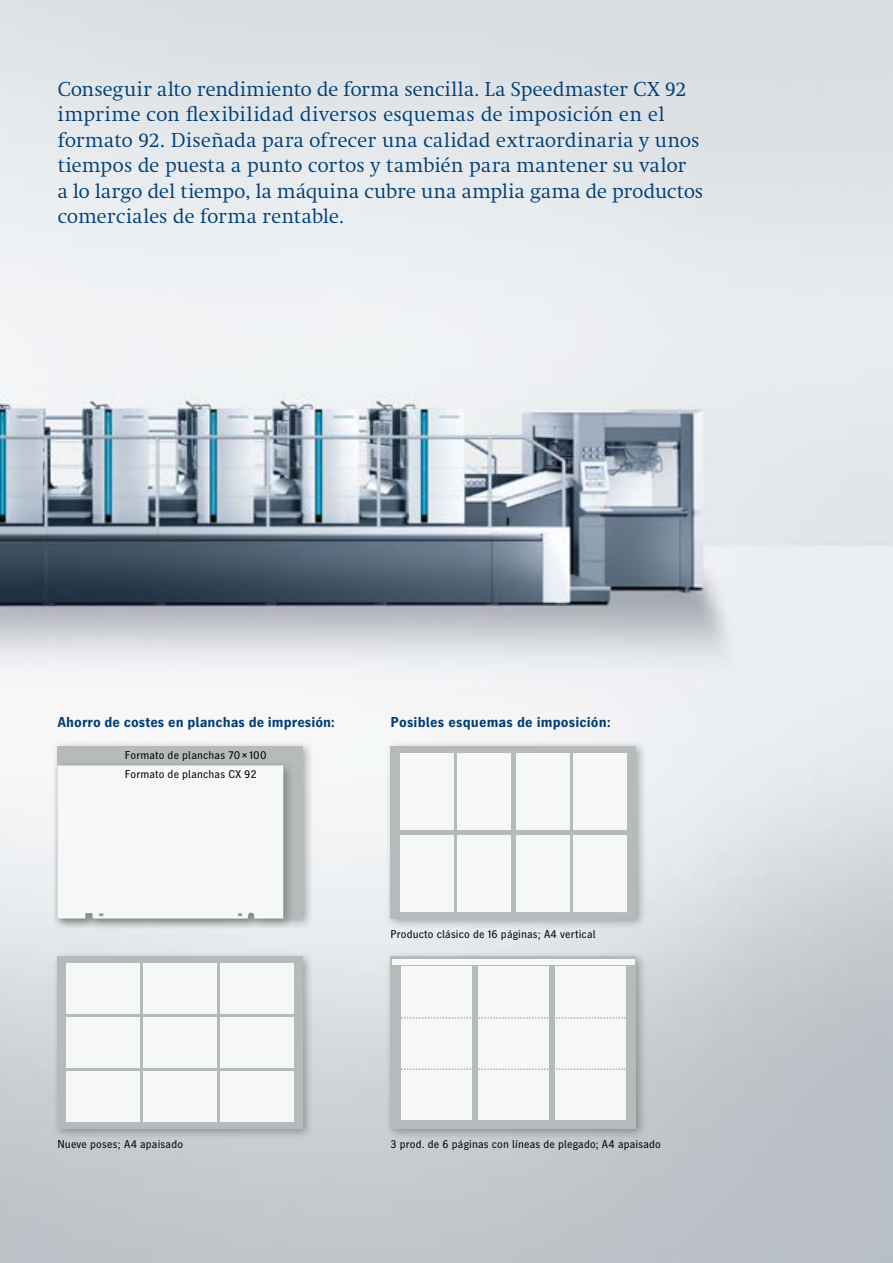
<style>
.page{position:relative;width:893px;height:1263px;background:#fff}
.page>*{position:absolute;margin:0;border:0;box-sizing:border-box;transform-origin:0 0}
.t1{font:21px/25.5px "Heidelberg Antiqua ML";letter-spacing:-.005em;color:#003f77}
.t2{font:700 14.25px "Heidelberg Gothic Ml";letter-spacing:.005em;color:#003f77}
.t3{font:11.25px/19.2px "Heidelberg Gothic Ml";letter-spacing:.015em;color:#000}
</style>
<div class="page">
<img style="left:0;top:0;width:893px;height:1263px">
<div style="left:385px;top:741px;width:261px;height:189px;background:#000;opacity:.3"></div>
<div style="left:390px;top:746px;width:246px;height:172px;background:#b5babb"></div>
<div style="left:400px;top:753px;width:53px;height:77px;background:#f6f7f7"></div>
<div style="left:400px;top:835px;width:53px;height:77px;background:#f6f7f7"></div>
<div style="left:457px;top:753px;width:54px;height:77px;background:#f6f7f7"></div>
<div style="left:516px;top:753px;width:53px;height:77px;background:#f6f7f7"></div>
<div style="left:573px;top:753px;width:54px;height:77px;background:#f6f7f7"></div>
<div style="left:457px;top:835px;width:54px;height:77px;background:#f6f7f7"></div>
<div style="left:516px;top:835px;width:53px;height:77px;background:#f6f7f7"></div>
<div style="left:573px;top:835px;width:54px;height:77px;background:#f6f7f7"></div>
<div style="left:52px;top:951px;width:261px;height:189px;background:#000;opacity:.3"></div>
<div style="left:57px;top:957px;width:246px;height:172px;background:#b5babb"></div>
<div style="left:66px;top:964px;width:74px;height:50px;background:#f6f7f7"></div>
<div style="left:66px;top:1018px;width:74px;height:50px;background:#f6f7f7"></div>
<div style="left:66px;top:1071px;width:74px;height:51px;background:#f6f7f7"></div>
<div style="left:143px;top:964px;width:73px;height:50px;background:#f6f7f7"></div>
<div style="left:143px;top:1018px;width:73px;height:50px;background:#f6f7f7"></div>
<div style="left:143px;top:1071px;width:73px;height:51px;background:#f6f7f7"></div>
<div style="left:220px;top:964px;width:73px;height:50px;background:#f6f7f7"></div>
<div style="left:220px;top:1018px;width:73px;height:50px;background:#f6f7f7"></div>
<div style="left:220px;top:1071px;width:73px;height:51px;background:#f6f7f7"></div>
<div style="left:385px;top:951px;width:261px;height:189px;background:#000;opacity:.3"></div>
<div style="left:390px;top:957px;width:246px;height:172px;background:#b5babb"></div>
<div style="left:401px;top:967px;width:70px;height:153px;background:#f6f7f7"></div>
<div style="left:392px;top:959px;width:242px;height:5px;background:#f6f7f7"></div>
<div style="left:478px;top:967px;width:70px;height:153px;background:#f6f7f7"></div>
<div style="left:556px;top:967px;width:70px;height:153px;background:#f6f7f7"></div>
<svg style="left:401px;top:1018px;width:70px;height:1px"></svg>
<svg style="left:401px;top:1069px;width:70px;height:1px"></svg>
<svg style="left:478px;top:1018px;width:70px;height:1px"></svg>
<svg style="left:478px;top:1069px;width:70px;height:1px"></svg>
<svg style="left:556px;top:1018px;width:70px;height:1px"></svg>
<svg style="left:556px;top:1069px;width:70px;height:1px"></svg>
<div style="left:52px;top:741px;width:261px;height:189px;background:#000;opacity:.3"></div>
<div style="left:57px;top:746px;width:246px;height:172px;background:#b5babb"></div>
<div style="left:52px;top:760px;width:242px;height:169px;background:#000;opacity:.3"></div>
<div style="left:57px;top:765px;width:226px;height:153px;background:#f6f7f7"></div>
<div style="left:225px;top:903px;width:31px;height:13px;background:#000;opacity:.15"></div>
<p class="t1" style="left:57px;top:76px;width:647px">Conseguir alto rendimiento de forma sencilla. La Speedmaster CX 92 imprime con flexibilidad diversos esquemas de imposición en el formato 92. Diseñada para ofrecer una calidad extraordinaria y unos tiempos de puesta a punto cortos y también para mantener su valor<br>a lo largo del tiempo, la máquina cubre una amplia gama de productos comerciales de forma rentable.</p>
<p class="t2" style="left:57px;top:714px;width:279px">Ahorro de costes en planchas de impresión:</p>
<p class="t3" style="left:125px;top:745px;width:143px">Formato de planchas 70×100<br>Formato de planchas CX 92</p>
<p class="t2" style="left:391px;top:714px;width:222px">Posibles esquemas de imposición:</p>
<p class="t3" style="left:390px;top:924px;width:207px">Producto clásico de 16 páginas; A4 vertical</p>
<p class="t3" style="left:57px;top:1135px;width:127px">Nueve poses; A4 apaisado</p>
<p class="t3" style="left:390px;top:1135px;width:272px">3 prod. de 6 páginas con líneas de plegado; A4 apaisado</p>
</div>
